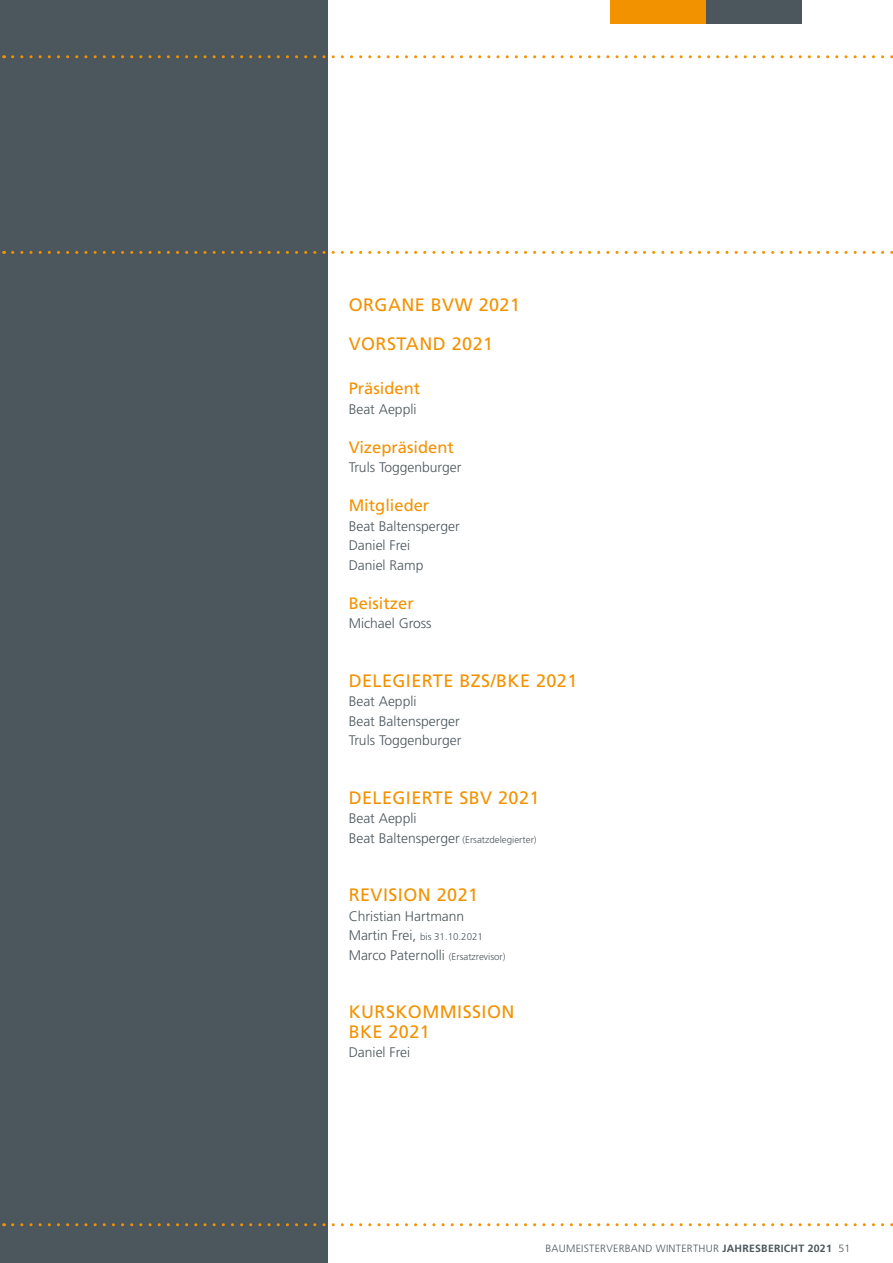
<style>
.page{position:relative;width:893px;height:1263px;background:#fff}
.page>*{position:absolute;margin:0;border:0;box-sizing:border-box;transform-origin:0 0}
.t1{font:18px/39px "Frutiger LT";letter-spacing:.025em;color:#f39200}
.t2{font:16.5px "Frutiger LT";color:#f39200}
.t3{font:300 13.8px/19.5px "Frutiger LT";color:#4c575d}
.t4{font:300 10.5px "Frutiger LT";color:#4c575d}
.t5{font:700 10.5px "Frutiger LT";letter-spacing:.025em;color:#4c575d}
.t6{font:300 9.75px "Frutiger LT";color:#4c575d}
.s1{font-size:13.8px}
.s2{font-size:9.75px}
.s3{font-weight:300}
</style>
<div class="page">
<div style="left:0;top:0;width:327px;height:1263px;background:#4c575d"></div>
<div style="left:610px;top:0;width:96px;height:24px;background:#f39200"></div>
<div style="left:706px;top:0;width:96px;height:24px;background:#4c575d"></div>
<svg style="left:13px;top:55px;width:880px;height:3px"></svg>
<svg style="left:13px;top:251px;width:880px;height:3px"></svg>
<svg style="left:13px;top:1223px;width:880px;height:3px"></svg>
<h1 class="t1" style="left:349px;top:286px;width:173px">ORGANE BVW 2021<br>VORSTAND 2021</h1>
<p class="t2" style="left:349px;top:379px;width:73px">Präsident</p>
<p class="t3" style="left:349px;top:399px;width:69px">Beat Aeppli</p>
<p class="t2" style="left:349px;top:437px;width:107px">Vizepräsident</p>
<p class="t3" style="left:349px;top:458px;width:114px">Truls Toggenburger</p>
<p class="t2" style="left:349px;top:496px;width:82px">Mitglieder</p>
<p class="t3" style="left:349px;top:516px;width:113px">Beat Baltensperger<br>Daniel Frei<br>Daniel Ramp</p>
<p class="t2" style="left:349px;top:593px;width:67px">Beisitzer</p>
<p class="t3" style="left:349px;top:614px;width:85px">Michael Gross</p>
<h1 class="t1" style="left:349px;top:661px;width:230px">DELEGIERTE BZS/BKE 2021</h1>
<p class="t3" style="left:349px;top:692px;width:114px">Beat Aeppli<br>Beat Baltensperger<br>Truls Toggenburger</p>
<h1 class="t1" style="left:349px;top:778px;width:192px">DELEGIERTE SBV 2021</h1>
<p class="t3" style="left:349px;top:809px;width:69px">Beat Aeppli</p>
<p class="t6" style="left:349px;top:834px;width:189px"><span class="s1">Beat Baltensperger</span> (Ersatzdelegierter)</p>
<h1 class="t1" style="left:349px;top:876px;width:23px">Revision</h1>
<h1 class="t1" style="left:437px;top:876px;width:43px">2021</h1>
<p class="t3" style="left:349px;top:906px;width:117px">Christian Hartmann</p>
<p class="t6" style="left:349px;top:931px;width:136px"><span class="s1">Martin Frei,</span> bis 31.10.2021</p>
<p class="t3" style="left:349px;top:945px;width:158px">Marco Paternolli <span class="s2">(Ersatzrevisor)</span></p>
<h1 class="t1" style="left:349px;top:1002px;width:167px;line-height:19.5px">KURSKOMMISSION<br>BKE 2021</h1>
<p class="t3" style="left:349px;top:1043px;width:63px">Daniel Frei</p>
<p class="t4" style="left:545px;top:1243px;width:14px">Baumeister</p>
<p class="t4" style="left:606px;top:1243px;width:14px">Verband</p>
<p class="t4" style="left:656px;top:1243px;width:17px">Winterthur</p>
<p class="t5" style="left:722px;top:1242px;width:130px">JAHRESBERICHT 2021 <span class="s3">51</span></p>
</div>
